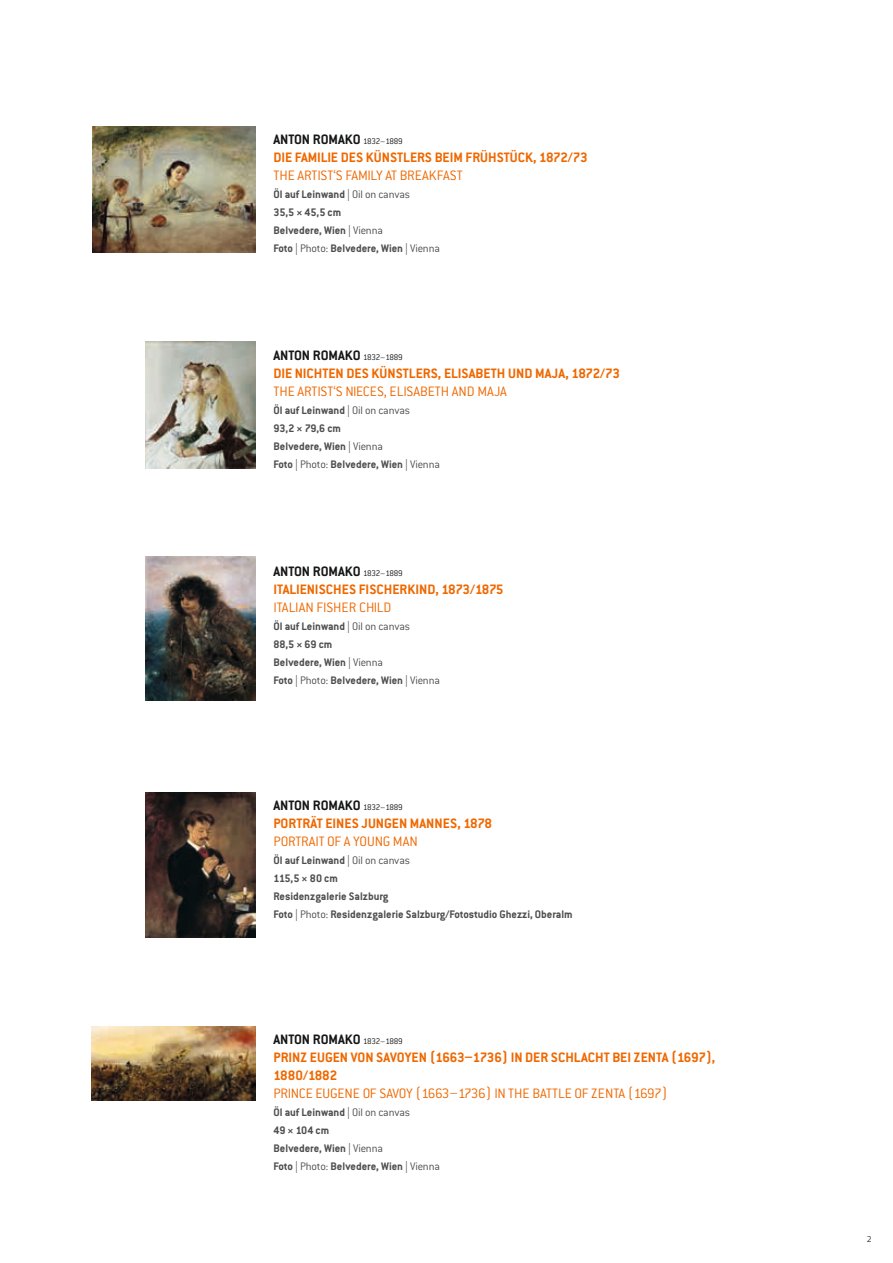
<style>
.page{position:relative;width:893px;height:1263px;background:#fff}
.page>*{position:absolute;margin:0;border:0;box-sizing:border-box;transform-origin:0 0}
.t1{font:700 15px/18px "Conduit ITC Pro";color:#ef6800}
.t2{font:300 15px "Conduit ITC Pro";letter-spacing:-.01em;color:#ef6800}
.t3{font:700 12px/18px "Conduit ITC Pro";color:#4e4e4d}
.t4{font:300 9px "The Sans CE B3";color:#151616}
.s1{color:#151616}
.s2{font-weight:300;font-size:9px;color:#151616}
.s3{font-weight:300}
</style>
<div class="page">
<img style="left:146px;top:557px;width:109px;height:144px">
<img style="left:92px;top:126px;width:163px;height:126px">
<img style="left:146px;top:341px;width:109px;height:127px">
<img style="left:146px;top:792px;width:109px;height:145px">
<img style="left:91px;top:1026px;width:164px;height:74px">
<p class="t1" style="left:273px;top:130px;width:316px"><span class="s1">ANTON ROMAKO</span> <span class="s2">1832–1889<br></span>DIE FAMILIE DES KÜNSTLERS BEIM FRÜHSTÜCK, 1872/73</p>
<p class="t2" style="left:273px;top:167px;width:191px">THE ARTIST‘S FAMILY AT BREAKFAST</p>
<p class="t3" style="left:273px;top:185px;width:168px">Öl auf Leinwand <span class="s3">| Oil on canvas<br></span>35,5 × 45,5 cm<br>Belvedere, Wien <span class="s3">| Vienna<br></span>Foto <span class="s3">| Photo:</span> Belvedere, Wien <span class="s3">| Vienna</span></p>
<p class="t1" style="left:273px;top:346px;width:348px"><span class="s1">ANTON ROMAKO</span> <span class="s2">1832–1889<br></span>DIE NICHTEN DES KÜNSTLERS, ELISABETH UND MAJA, 1872/73</p>
<p class="t2" style="left:273px;top:383px;width:235px">THE ARTIST‘S NIECES, ELISABETH AND MAJA</p>
<p class="t3" style="left:273px;top:401px;width:168px">Öl auf Leinwand <span class="s3">| Oil on canvas<br></span>93,2 × 79,6 cm<br>Belvedere, Wien <span class="s3">| Vienna<br></span>Foto <span class="s3">| Photo:</span> Belvedere, Wien <span class="s3">| Vienna</span></p>
<p class="t1" style="left:273px;top:562px;width:232px"><span class="s1">ANTON ROMAKO</span> <span class="s2">1832–1889<br></span>ITALIENISCHES FISCHERKIND, 1873/1875</p>
<p class="t2" style="left:273px;top:599px;width:119px">ITALIAN FISHER CHILD</p>
<p class="t3" style="left:273px;top:617px;width:168px">Öl auf Leinwand <span class="s3">| Oil on canvas<br></span>88,5 × 69 cm<br>Belvedere, Wien <span class="s3">| Vienna<br></span>Foto <span class="s3">| Photo:</span> Belvedere, Wien <span class="s3">| Vienna</span></p>
<p class="t1" style="left:273px;top:796px;width:220px"><span class="s1">ANTON ROMAKO</span> <span class="s2">1832–1889<br></span>PORTRÄT EINES JUNGEN MANNES, 1878</p>
<p class="t2" style="left:273px;top:833px;width:146px">PORTRAIT OF A YOUNG MAN</p>
<p class="t3" style="left:273px;top:851px;width:301px">Öl auf Leinwand <span class="s3">| Oil on canvas<br></span>115,5 × 80 cm<br>Residenzgalerie Salzburg<br>Foto <span class="s3">| Photo:</span> Residenzgalerie Salzburg/Fotostudio Ghezzi, Oberalm</p>
<p class="t1" style="left:273px;top:1030px;width:443px"><span class="s1">ANTON ROMAKO</span> <span class="s2">1832–1889<br></span>PRINZ EUGEN VON SAVOYEN (1663–1736) IN DER SCHLACHT BEI ZENTA (1697),<br>1880/1882</p>
<p class="t2" style="left:273px;top:1085px;width:396px">PRINCE EUGENE OF SAVOY (1663–1736) IN THE BATTLE OF ZENTA (1697)</p>
<p class="t3" style="left:273px;top:1103px;width:168px">Öl auf Leinwand <span class="s3">| Oil on canvas<br></span>49 × 104 cm<br>Belvedere, Wien <span class="s3">| Vienna<br></span>Foto <span class="s3">| Photo:</span> Belvedere, Wien <span class="s3">| Vienna</span></p>
<p class="t4" style="left:867px;top:1234px;width:6px">2</p>
</div>
